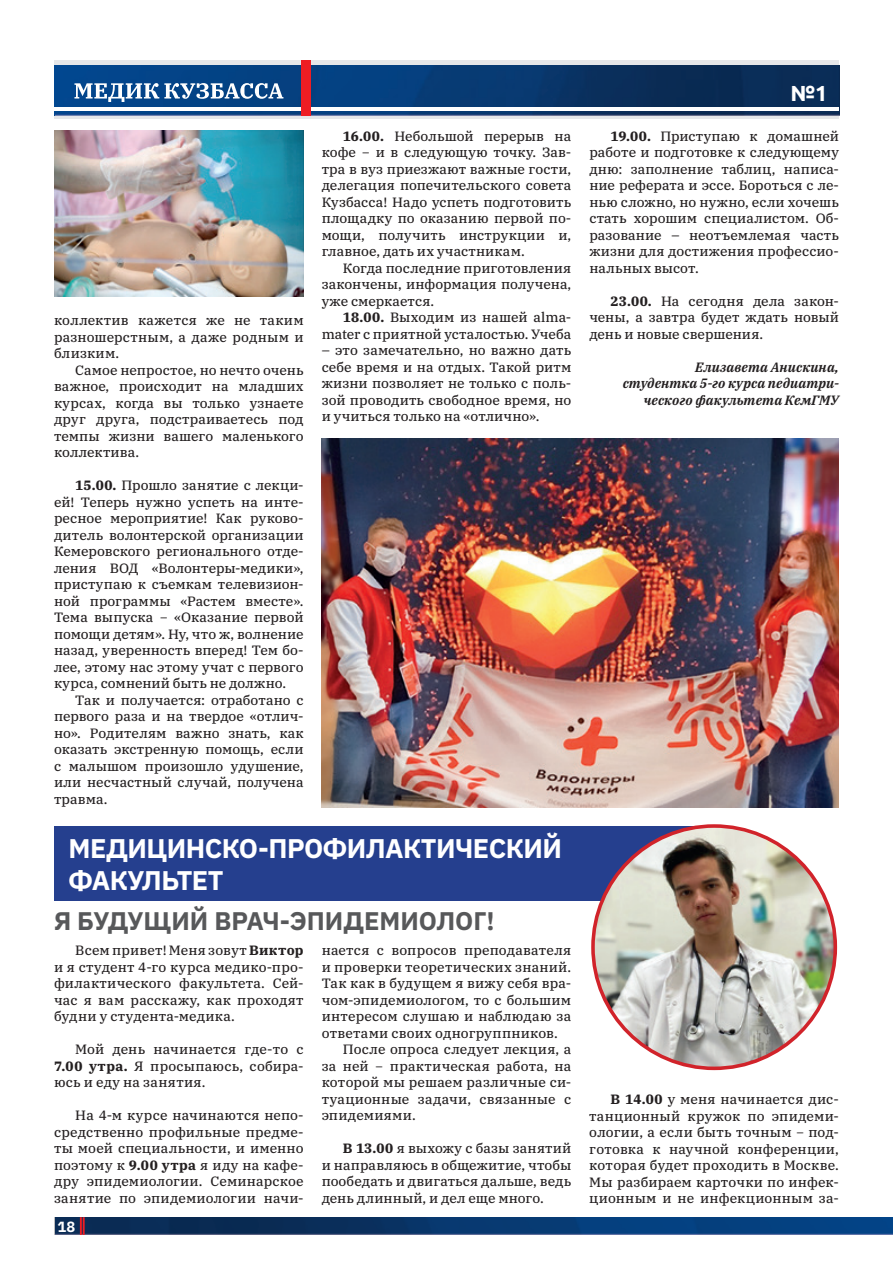
<style>
.page{position:relative;width:893px;height:1263px;background:#fff}
.page>*{position:absolute;margin:0;border:0;box-sizing:border-box;transform-origin:0 0}
.t1{font:700 27px/32.4px "IBM Plex Sans";letter-spacing:-.02em;color:#fff}
.t2{font:700 25.5px "IBM Plex Sans";color:#57585a}
.t3{font:700 21.9px "Ubuntu";color:#fff}
.t4{font:700 14.7px "IBM Plex Sans";color:#fff}
.t5{font:13.5px/16.5px "IBM Plex Serif Text";letter-spacing:.01em;color:#231f20;text-align:justify}
.t6{font:italic 600 13.5px/16.5px "IBM Plex Serif";letter-spacing:.005em;color:#231f20;text-align:right}
.s1{font-family:"IBM Plex Serif";font-weight:700}
</style>
<div class="page">
<img style="left:55px;top:1217px;width:838px;height:18px">
<svg style="left:80px;top:1217px;width:5px;height:18px"></svg>
<div style="left:54px;top:60px;width:785px;height:58px;background:linear-gradient(to right,#e6e7e9,#e6e7e9)"></div>
<img style="left:56px;top:65px;width:783px;height:50px">
<hr style="left:54px;top:107px;width:785px;height:4px;background:#fff">
<svg style="left:74px;top:83px;width:209px;height:19px"></svg>
<div style="left:301px;top:60px;width:10px;height:55px;background:#ee1d23"></div>
<div style="left:54px;top:826px;width:660px;height:75px;background:#253f8e"></div>
<img style="left:593px;top:826px;width:242px;height:242px;border-radius:121px">
<img style="left:54px;top:130px;width:250px;height:167px">
<img style="left:322px;top:439px;width:517px;height:368px">
<p class="t5" style="left:54px;top:311px;width:251px">коллектив кажется же не таким разношерстным, а даже родным и близким.</p>
<p class="t5" style="left:54px;top:361px;width:251px;text-indent:21px">Самое непростое, но нечто очень важное, происходит на младших курсах, когда вы только узнаете друг друга, подстраиваетесь под темпы жизни вашего маленького коллектива.</p>
<p class="t5" style="left:54px;top:476px;width:251px;text-indent:21px"><span class="s1">15.00.</span> Прошло занятие с лекци&shy;ей! Теперь нужно успеть на инте&shy;ресное мероприятие! Как руково&shy;дитель волонтерской организации Кемеровского регионального отде&shy;ления ВОД «Волонтеры-медики», приступаю к съемкам телевизион&shy;ной программы «Растем вместе».<br>Тема выпуска − «Оказание первой помощи детям». Ну, что ж, волнение назад, уверенность вперед! Тем бо&shy;лее, этому нас этому учат с первого курса, сомнений быть не должно.</p>
<p class="t5" style="left:54px;top:690px;width:251px;text-indent:21px">Так и получается: отработано с первого раза и на твердое «отлич&shy;но». Родителям важно знать, как оказать экстренную помощь, если с малышом произошло удушение, или несчастный случай, получена травма.</p>
<p class="t5" style="left:322px;top:127px;width:251px;text-indent:21px"><span class="s1">16.00.</span> Небольшой перерыв на кофе − и в следующую точку. Зав&shy;тра в вуз приезжают важные гости, делегация попечительского совета Кузбасса! Надо успеть подготовить площадку по оказанию первой по&shy;мощи, получить инструкции и, главное, дать их участникам.</p>
<p class="t5" style="left:322px;top:259px;width:251px;text-indent:21px">Когда последние приготовления закончены, информация получена, уже смеркается.</p>
<p class="t5" style="left:322px;top:308px;width:251px;text-align:right"><span class="s1">18.00.</span> Выходим из нашей alma&shy;mater с приятной усталостью. Учеба</p>
<p class="t5" style="left:322px;top:341px;width:251px">– это замечательно, но важно дать себе время и на отдых. Такой ритм жизни позволяет не только с поль&shy;зой проводить свободное время, но и учиться только на «отлично».</p>
<h1 class="t1" style="left:69px;top:830px;width:495px">МЕДИЦИНСКО-ПРОФИЛАКТИЧЕСКИЙ<br>ФАКУЛЬТЕТ</h1>
<h2 class="t2" style="left:54px;top:901px;width:442px">Я БУДУЩИЙ ВРАЧ-ЭПИДЕМИОЛОГ!</h2>
<p class="t5" style="left:322px;top:941px;width:251px">нается с вопросов преподавателя и проверки теоретических знаний.<br>Так как в будущем я вижу себя вра&shy;чом-эпидемиологом, то с большим интересом слушаю и наблюдаю за ответами своих одногруппников.</p>
<p class="t5" style="left:322px;top:1040px;width:251px;text-indent:21px">После опроса следует лекция, а за ней − практическая работа, на которой мы решаем различные си&shy;туационные задачи, связанные с эпидемиями.</p>
<p class="t5" style="left:322px;top:1139px;width:251px;text-indent:21px"><span class="s1">В 13.00</span> я выхожу с базы занятий и направляюсь в общежитие, чтобы пообедать и двигаться дальше, ведь день длинный, и дел еще много.</p>
<p class="t5" style="left:54px;top:941px;width:251px;text-indent:21px">Всем привет! Меня зовут <span class="s1">Виктор </span>и я студент 4-го курса медико-про&shy;филактического факультета. Сей&shy;час я вам расскажу, как проходят будни у студента-медика.</p>
<p class="t5" style="left:54px;top:1040px;width:251px;text-indent:21px">Мой день начинается где-то с <span class="s1">7.00 утра.</span> Я просыпаюсь, собира&shy;юсь и еду на занятия.</p>
<p class="t5" style="left:54px;top:1106px;width:251px;text-indent:21px">На 4-м курсе начинаются непо&shy;средственно профильные предме&shy;ты моей специальности, и именно поэтому к <span class="s1">9.00 утра</span> я иду на кафе&shy;дру эпидемиологии. Семинарское занятие по эпидемиологии начи-</p>
<p class="t4" style="left:58px;top:1215px;width:19px">18</p>
<h3 class="t3" style="left:790px;top:80px;width:38px">№1</h3>
<p class="t5" style="left:589px;top:127px;width:251px;text-indent:21px"><span class="s1">19.00.</span> Приступаю к домашней работе и подготовке к следующему дню: заполнение таблиц, написа&shy;ние реферата и эссе. Бороться с ле&shy;нью сложно, но нужно, если хочешь стать хорошим специалистом. Об&shy;разование – неотъемлемая часть жизни для достижения профессио&shy;нальных высот.</p>
<p class="t5" style="left:589px;top:292px;width:251px;text-indent:21px"><span class="s1">23.00.</span> На сегодня дела закон&shy;чены, а завтра будет ждать новый день и новые свершения.</p>
<p class="t6" style="left:623px;top:358px;width:218px">Елизавета Анискина, студентка 5-го курса педиатри&shy;ческого факультета КемГМУ</p>
<p class="t5" style="left:589px;top:1090px;width:251px;text-indent:21px"><span class="s1">В 14.00</span> у меня начинается дис&shy;танционный кружок по эпидеми&shy;ологии, а если быть точным − под&shy;готовка к научной конференции, которая будет проходить в Москве.<br>Мы разбираем карточки по инфек&shy;ционным и не инфекционным за-</p>
</div>
